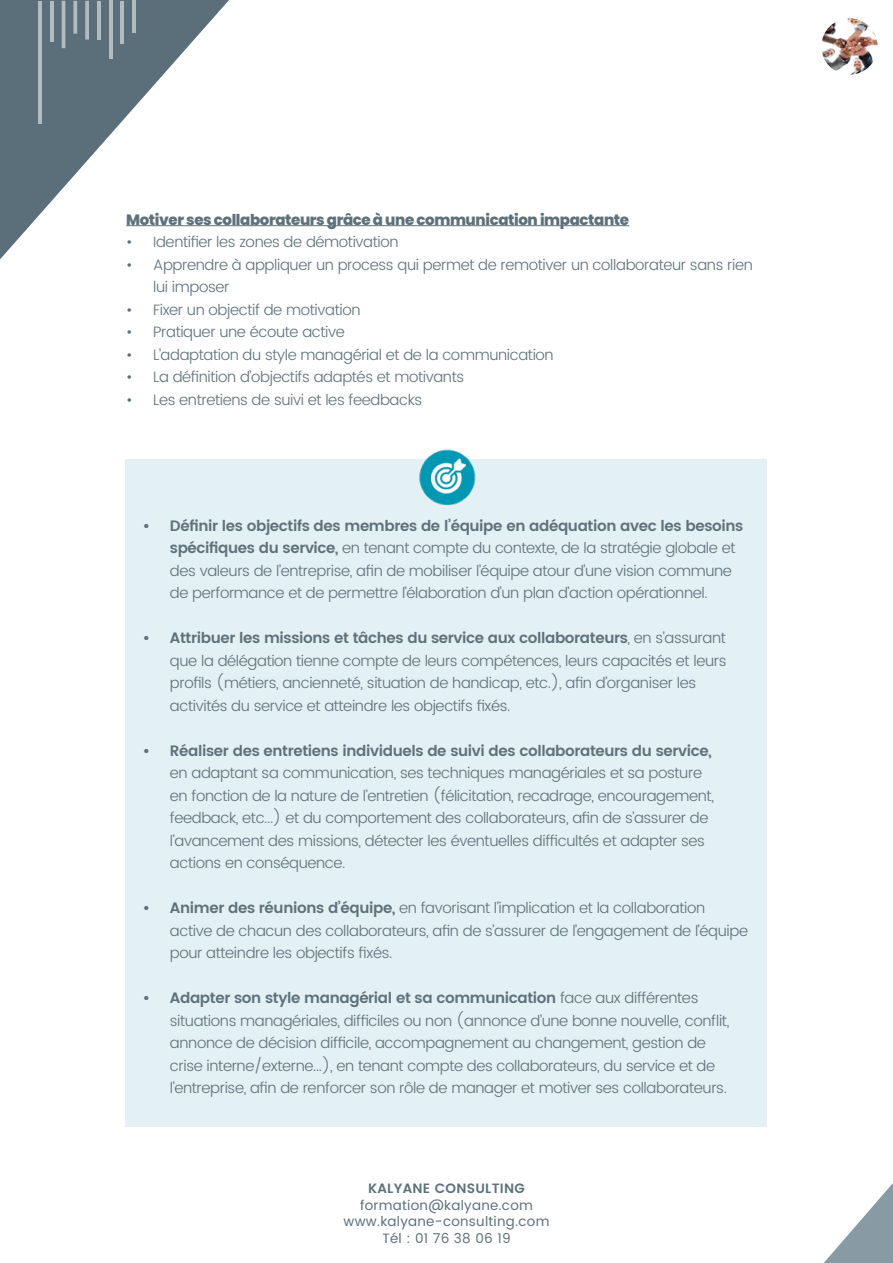
<style>
.page{position:relative;width:893px;height:1263px;background:#fff}
.page>*{position:absolute;margin:0;border:0;box-sizing:border-box;transform-origin:0 0}
.t1{font:300 15px/22.5px "Poppins";letter-spacing:-.025em;color:#5e717a}
.t2{font:600 15px "Poppins";letter-spacing:-.025em;color:#5e717a}
.t3{font:800 15px "Poppins";letter-spacing:-.025em;color:#5e717a}
.t4{font:13.5px/16.5px "Poppins";letter-spacing:.02em;color:#5e717a;text-align:center}
.t5{font:600 13.5px "Poppins";letter-spacing:.02em;color:#5e717a}
.s1{font-weight:600}
</style>
<div class="page">
<svg style="left:824px;top:1183px;width:69px;height:80px"></svg>
<svg style="left:0;top:0;width:229px;height:259px"></svg>
<hr style="left:38px;top:1px;width:4px;height:122px;background:#b1bbc0">
<hr style="left:132px;top:1px;width:4px;height:32px;background:#b1bbc0">
<hr style="left:121px;top:1px;width:3px;height:43px;background:#fff">
<hr style="left:50px;top:1px;width:4px;height:41px;background:#b1bbc0">
<hr style="left:62px;top:1px;width:3px;height:47px;background:#fff">
<svg style="left:73px;top:1px;width:4px;height:33px"></svg>
<svg style="left:85px;top:1px;width:4px;height:39px"></svg>
<hr style="left:97px;top:1px;width:4px;height:39px;background:#b1bbc0">
<hr style="left:109px;top:1px;width:4px;height:58px;background:#b1bbc0">
<img style="left:821px;top:18px;width:57px;height:57px;border-radius:28px">
<hr style="left:126px;top:225px;width:503px;height:1px;background:#5e717a">
<div style="left:125px;top:460px;width:641px;height:667px;background:#e3f0f4"></div>
<img style="left:417px;top:450px;width:60px;height:55px">
<p class="t3" style="left:126px;top:211px;width:504px">Motiver ses collaborateurs grâce à une communication impactante</p>
<p class="t1" style="left:126px;top:231px;width:274px">• Identifier les zones de démotivation</p>
<p class="t1" style="left:153px;top:254px;width:601px;text-indent:-27px">• Apprendre à appliquer un process qui permet de remotiver un collaborateur sans rien lui imposer</p>
<p class="t1" style="left:126px;top:299px;width:236px">• Fixer un objectif de motivation</p>
<p class="t1" style="left:126px;top:321px;width:220px">• Pratiquer une écoute active</p>
<p class="t1" style="left:126px;top:344px;width:429px">• L’adaptation du style managérial et de la communication</p>
<p class="t1" style="left:126px;top:366px;width:340px">• La définition d’objectifs adaptés et motivants</p>
<p class="t1" style="left:126px;top:389px;width:298px">• Les entretiens de suivi et les feedbacks</p>
<p class="t1" style="left:170px;top:515px;width:575px;text-indent:-27px"><span class="s1">• Définir les objectifs des membres de l’équipe en adéquation avec les besoins spécifiques du service,</span> en tenant compte du contexte, de la stratégie globale et des valeurs de l’entreprise, afin de mobiliser l’équipe atour d’une vision commune de performance et de permettre l’élaboration d’un plan d’action opérationnel.</p>
<p class="t1" style="left:170px;top:627px;width:558px;text-indent:-27px"><span class="s1">• Attribuer les missions et tâches du service aux collaborateurs</span>, en s’assurant que la délégation tienne compte de leurs compétences, leurs capacités et leurs profils (métiers, ancienneté, situation de handicap, etc.), afin d’organiser les activités du service et atteindre les objectifs fixés.</p>
<p class="t2" style="left:143px;top:739px;width:570px">• Réaliser des entretiens individuels de suivi des collaborateurs du service,</p>
<p class="t1" style="left:170px;top:762px;width:545px">en adaptant sa communication, ses techniques managériales et sa posture en fonction de la nature de l’entretien (félicitation, recadrage, encouragement, feedback, etc...) et du comportement des collaborateurs, afin de s’assurer de l’avancement des missions, détecter les éventuelles difficultés et adapter ses actions en conséquence.</p>
<p class="t1" style="left:170px;top:897px;width:580px;text-indent:-27px"><span class="s1">• Animer des réunions d’équipe,</span> en favorisant l’implication et la collaboration active de chacun des collaborateurs, afin de s’assurer de l’engagement de l’équipe pour atteindre les objectifs fixés.</p>
<p class="t1" style="left:170px;top:987px;width:561px;text-indent:-27px"><span class="s1">• Adapter son style managérial et sa communication</span> face aux différentes situations managériales, difficiles ou non (annonce d’une bonne nouvelle, conflit, annonce de décision difficile, accompagnement au changement, gestion de crise interne/externe...), en tenant compte des collaborateurs, du service et de l’entreprise, afin de renforcer son rôle de manager et motiver ses collaborateurs.</p>
<p class="t5" style="left:368px;top:1178px;width:158px">KALYANE CONSULTING</p>
<p class="t4" style="left:344px;top:1197px;width:207px">formation@kalyane.com www.kalyane-consulting.com<br>Tél : 01 76 38 06 19</p>
</div>
